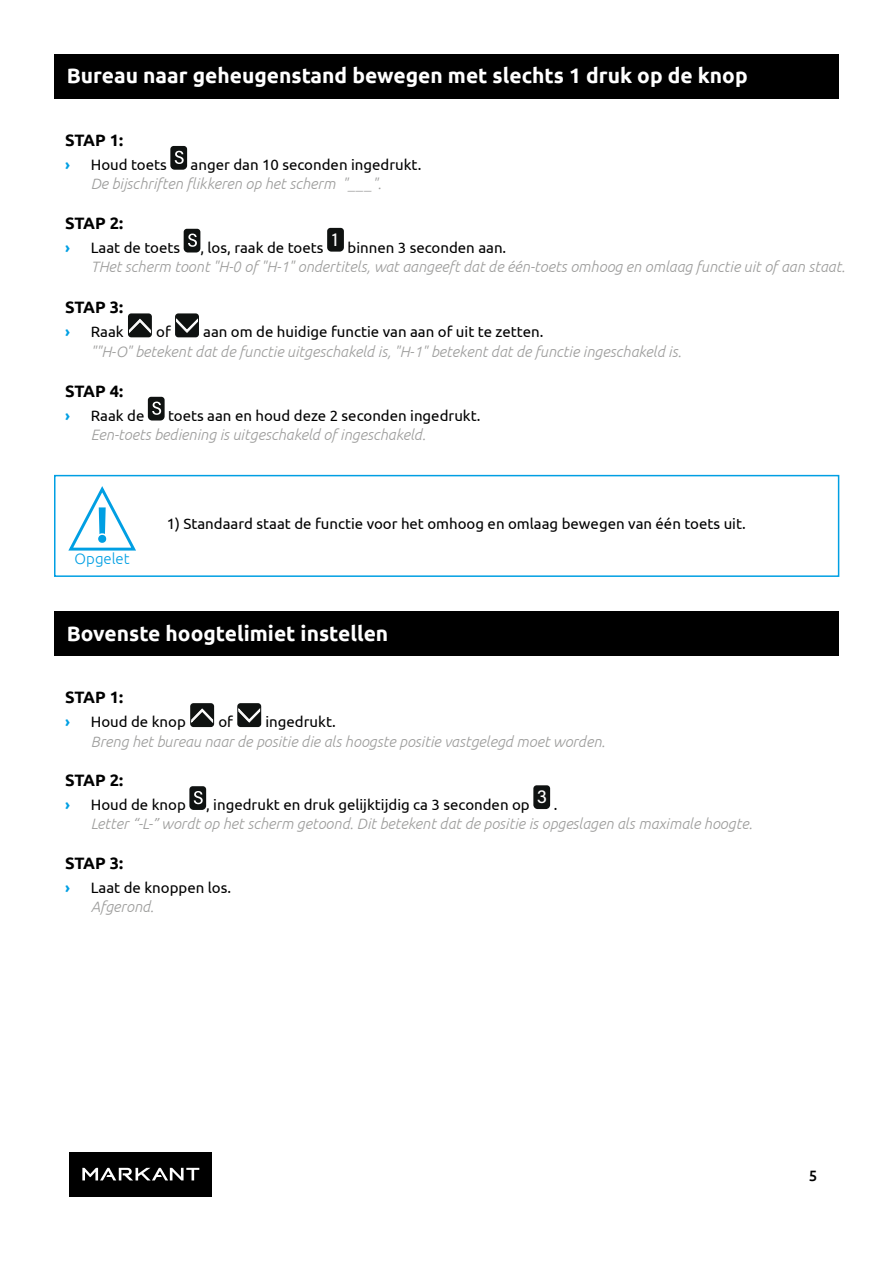
<style>
.page{position:relative;width:893px;height:1263px;background:#fff}
.page>*{position:absolute;margin:0;border:0;box-sizing:border-box;transform-origin:0 0}
.t1{font:700 21px "Ubuntu";color:#fff}
.t2{font:700 16.5px "Ubuntu";letter-spacing:-.02em;color:#000}
.t3{font:italic 300 15px "Ubuntu";color:#9d9d9c}
.t4{font:15px "Ubuntu";color:#000}
.t5{font:700 15px "Ubuntu";color:#009fe3}
.t6{font:300 15px "Ubuntu";color:#009fe3}
.t7{font:500 15px "Ubuntu";color:#000}
</style>
<div class="page">
<div style="left:70px;top:1152px;width:142px;height:44px;background:#000"></div>
<svg style="left:82px;top:1168px;width:117px;height:12px"></svg>
<svg style="left:170px;top:146px;width:17px;height:24px"></svg>
<svg style="left:184px;top:229px;width:16px;height:23px"></svg>
<div style="left:128px;top:313px;width:24px;height:24px;background:#0f1211;border-radius:3px"></div>
<svg style="left:129px;top:318px;width:22px;height:16px"></svg>
<div style="left:175px;top:313px;width:24px;height:24px;background:#0f1211;border-radius:3px"></div>
<svg style="left:176px;top:318px;width:22px;height:15px"></svg>
<svg style="left:148px;top:397px;width:17px;height:23px"></svg>
<div style="left:190px;top:703px;width:24px;height:24px;background:#0f1211;border-radius:3px"></div>
<svg style="left:191px;top:708px;width:22px;height:15px"></svg>
<div style="left:237px;top:703px;width:24px;height:24px;background:#0f1211;border-radius:3px"></div>
<svg style="left:238px;top:708px;width:23px;height:15px"></svg>
<svg style="left:189px;top:786px;width:17px;height:24px"></svg>
<svg style="left:68px;top:486px;width:68px;height:65px"></svg>
<div style="left:54px;top:54px;width:785px;height:44px;background:#000"></div>
<div style="left:54px;top:612px;width:785px;height:44px;background:#000"></div>
<div style="left:54px;top:475px;width:785px;height:102px;border:2px solid #009fe3"></div>
<svg style="left:327px;top:228px;width:17px;height:24px"></svg>
<svg style="left:533px;top:785px;width:17px;height:24px"></svg>
<h1 class="t1" style="left:67px;top:63px;width:682px">Bureau naar geheugenstand bewegen met slechts 1 druk op de knop</h1>
<p class="t2" style="left:65px;top:130px;width:59px">STAP 1:</p>
<p class="t5" style="left:65px;top:155px;width:6px">›</p>
<p class="t4" style="left:91px;top:155px;width:78px">Houd toets</p>
<p class="t4" style="left:191px;top:155px;width:232px">anger dan 10 seconden ingedrukt.</p>
<p class="t3" style="left:91px;top:175px;width:292px">De bijschriften flikkeren op het scherm "___".</p>
<p class="t2" style="left:65px;top:213px;width:59px">STAP 2:</p>
<p class="t5" style="left:65px;top:238px;width:6px">›</p>
<p class="t4" style="left:91px;top:238px;width:91px">Laat de toets</p>
<p class="t4" style="left:200px;top:238px;width:125px">, los, raak de toets</p>
<p class="t4" style="left:347px;top:238px;width:160px">binnen 3 seconden aan.</p>
<p class="t3" style="left:91px;top:258px;width:756px">THet scherm toont "H-0 of "H-1" ondertitels, wat aangeeft dat de één-toets omhoog en omlaag functie uit of aan staat.</p>
<p class="t2" style="left:65px;top:298px;width:59px">STAP 3:</p>
<p class="t5" style="left:65px;top:323px;width:6px">›</p>
<p class="t4" style="left:91px;top:323px;width:34px">Raak</p>
<p class="t4" style="left:156px;top:323px;width:16px">of</p>
<p class="t4" style="left:203px;top:323px;width:342px">aan om de huidige functie van aan of uit te zetten.</p>
<p class="t3" style="left:91px;top:343px;width:592px">""H-O" betekent dat de functie uitgeschakeld is, "H-1" betekent dat de functie ingeschakeld is.</p>
<p class="t2" style="left:65px;top:381px;width:59px">STAP 4:</p>
<p class="t5" style="left:65px;top:406px;width:6px">›</p>
<p class="t4" style="left:91px;top:406px;width:55px">Raak de</p>
<p class="t4" style="left:168px;top:406px;width:314px">toets aan en houd deze 2 seconden ingedrukt.</p>
<p class="t3" style="left:91px;top:426px;width:336px">Een-toets bediening is uitgeschakeld of ingeschakeld.</p>
<p class="t6" style="left:75px;top:550px;width:57px">Opgelet</p>
<p class="t4" style="left:167px;top:515px;width:581px">1) Standaard staat de functie voor het omhoog en omlaag bewegen van één toets uit.</p>
<h1 class="t1" style="left:67px;top:621px;width:323px">Bovenste hoogtelimiet instellen</h1>
<p class="t2" style="left:65px;top:687px;width:59px">STAP 1:</p>
<p class="t5" style="left:65px;top:713px;width:6px">›</p>
<p class="t4" style="left:91px;top:713px;width:97px">Houd de knop</p>
<p class="t4" style="left:218px;top:713px;width:16px">of</p>
<p class="t4" style="left:265px;top:713px;width:72px">ingedrukt.</p>
<p class="t3" style="left:91px;top:732px;width:516px">Breng het bureau naar de positie die als hoogste positie vastgelegd moet worden.</p>
<p class="t2" style="left:65px;top:770px;width:59px">STAP 2:</p>
<p class="t5" style="left:65px;top:795px;width:6px">›</p>
<p class="t4" style="left:91px;top:795px;width:97px">Houd de knop</p>
<p class="t4" style="left:206px;top:795px;width:325px">, ingedrukt en druk gelijktijdig ca 3 seconden op</p>
<p class="t4" style="left:554px;top:795px;width:5px">.</p>
<p class="t3" style="left:91px;top:815px;width:663px">Letter “-L-” wordt op het scherm getoond. Dit betekent dat de positie is opgeslagen als maximale hoogte.</p>
<p class="t2" style="left:65px;top:853px;width:59px">STAP 3:</p>
<p class="t5" style="left:65px;top:878px;width:6px">›</p>
<p class="t4" style="left:91px;top:878px;width:142px">Laat de knoppen los.</p>
<p class="t3" style="left:91px;top:898px;width:65px">Afgerond.</p>
<p class="t7" style="left:809px;top:1166px;width:10px">5</p>
</div>
